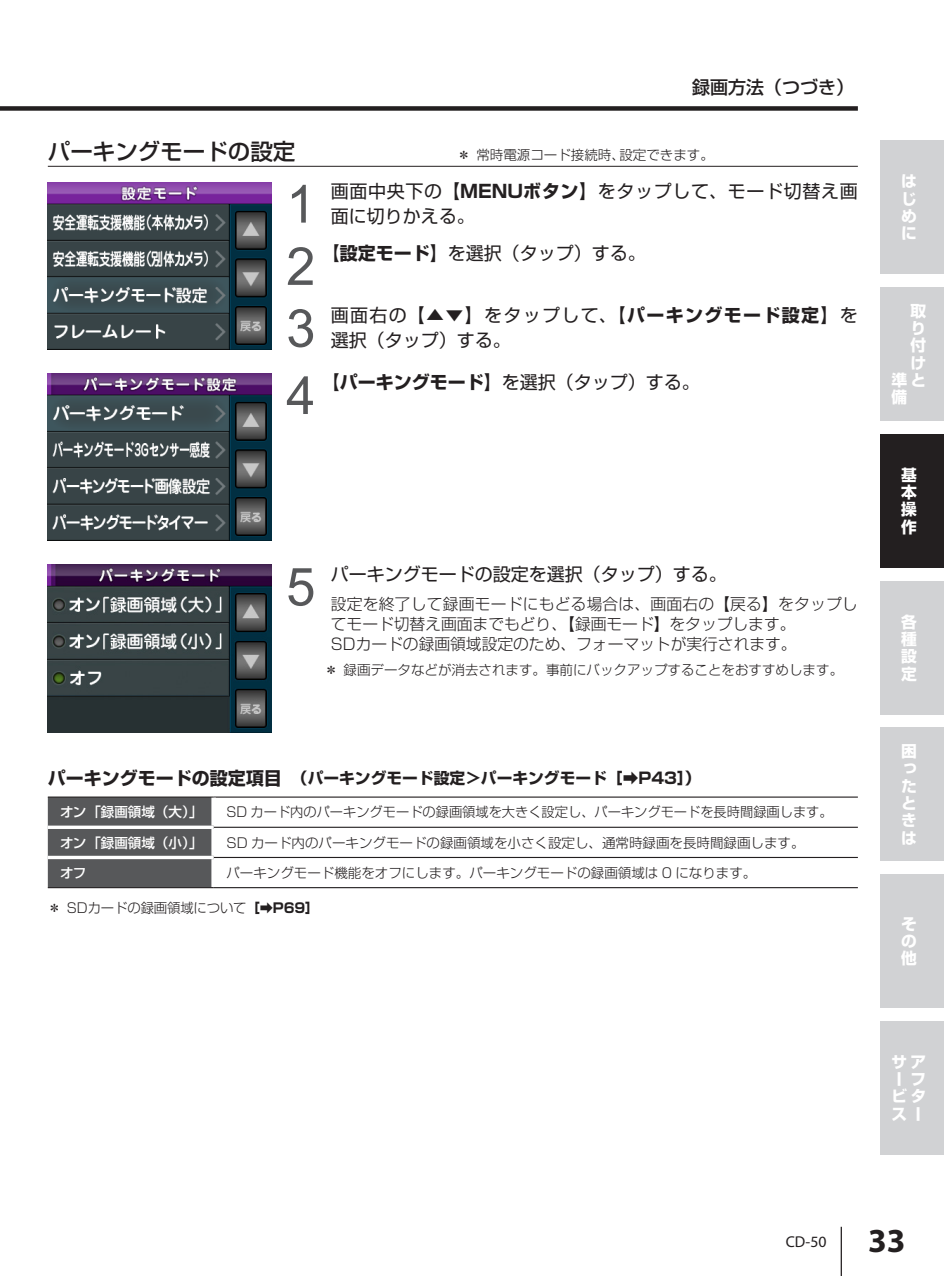
<style>
.page{position:relative;width:944px;height:1276px;background:#fff}
.page>*{position:absolute;margin:0;border:0;box-sizing:border-box;transform-origin:0 0}
.t1{font:52.65px "Arial";color:#57585a}
.t2{font:500 22.5px "Shin Go Pro";color:#231f20}
.t3{font:18px/24.8px "Shin Go Pro";color:#231f20}
.t4{font:18px/24.8px "Shin Go Pro";letter-spacing:.035em;color:#231f20}
.t5{font:500 18px "Shin Go Pro";color:#231f20}
.t6{font:300 15.75px/20.2px "Shin Go Pro";color:#231f20}
.t7{font:700 15.75px "Shin Go Pro";color:#231f20}
.t8{font:700 15.75px/17.3px "Shin Go Pro";color:#fff;text-align:justify}
.t9{font:15.75px "Myriad Pro";color:#231f20}
.t10{font:300 13.5px "Shin Go Pro";color:#231f20}
.t11{font:500 13.5px "Shin Go Pro";color:#fff}
.s1{font-weight:700}
.s2{font-size:18px}
.s3{font-weight:700;font-size:33.75px}
</style>
<div class="page">
<div style="left:880px;top:140px;width:64px;height:134px;background:#d1d2d4"></div>
<div style="left:880px;top:287px;width:64px;height:134px;background:#d1d2d4"></div>
<div style="left:880px;top:434px;width:64px;height:134px;background:#231f20"></div>
<div style="left:880px;top:580px;width:64px;height:134px;background:#d1d2d4"></div>
<div style="left:880px;top:727px;width:64px;height:134px;background:#d1d2d4"></div>
<div style="left:880px;top:874px;width:64px;height:134px;background:#d1d2d4"></div>
<div style="left:880px;top:1020px;width:64px;height:134px;background:#d1d2d4"></div>
<hr style="left:841px;top:1226px;width:1px;height:50px;background:#231f20">
<div style="left:0;top:106px;width:858px;height:5px;background:#231f20"></div>
<hr style="left:48px;top:166px;width:810px;height:1px;background:#231f20">
<img style="left:48px;top:182px;width:223px;height:167px">
<img style="left:48px;top:373px;width:223px;height:168px">
<img style="left:48px;top:565px;width:223px;height:167px">
<div style="left:48px;top:797px;width:163px;height:90px;background:#57585a"></div>
<hr style="left:214px;top:857px;width:644px;height:1px;background:#231f20">
<hr style="left:48px;top:887px;width:166px;height:1px;background:#231f20">
<hr style="left:214px;top:887px;width:644px;height:1px;background:#231f20">
<hr style="left:48px;top:796px;width:166px;height:1px;background:#231f20">
<hr style="left:214px;top:796px;width:644px;height:1px;background:#231f20">
<hr style="left:214px;top:826px;width:644px;height:2px;background:#231f20">
<svg style="left:48px;top:825px;width:166px;height:4px"></svg>
<hr style="left:48px;top:856px;width:166px;height:3px;background:#fff">
<h3 class="t5" style="left:692px;top:72px;width:163px">録画方法（つづき）</h3>
<h2 class="t2" style="left:48px;top:133px;width:249px">パーキングモードの設定</h2>
<h1 class="t1" style="left:286px;top:170px;width:31px">1</h1>
<h3 class="t4" style="left:331px;top:176px;width:529px">画面中央下の<span class="s1">【MENUボタン】</span>をタップして、モード切替え画面に切りかえる。</h3>
<h1 class="t1" style="left:286px;top:232px;width:31px">2</h1>
<h3 class="t3" style="left:322px;top:239px;width:325px"><span class="s1">【設定モード︎】</span>を選択（タップ）する。</h3>
<h1 class="t1" style="left:286px;top:294px;width:31px">3</h1>
<h3 class="t3" style="left:331px;top:301px;width:528px">画面右の<span class="s1">【▲▼】</span>をタップして、<span class="s1">【パーキングモード設定】</span>を選択（タップ）する。</h3>
<h1 class="t1" style="left:286px;top:361px;width:31px">4</h1>
<h3 class="t3" style="left:322px;top:368px;width:380px"><span class="s1">【パーキングモード】</span>を選択（タップ）する。</h3>
<p class="t10" style="left:457px;top:144px;width:258px">＊常時電源コード接続時、設定できます。</p>
<h1 class="t1" style="left:286px;top:552px;width:31px">5</h1>
<h3 class="t3" style="left:331px;top:559px;width:397px">パーキングモードの設定を選択（タップ）する。</h3>
<p class="t6" style="left:331px;top:592px;width:528px">設定を終了して録画モードにもどる場合は、画面右の【戻る】をタップしてモード切替え画面までもどり、【録画モード】をタップします。<br>SDカードの録画領域設定のため、フォーマットが実行されます。</p>
<p class="t10" style="left:324px;top:659px;width:520px">＊録画データなどが消去されます。事前にバックアップすることをおすすめします。</p>
<p class="t7" style="left:48px;top:765px;width:654px"><span class="s2">パーキングモードの設定項目　</span>（パーキングモード設定＞パーキングモード［➡P43］）</p>
<p class="t11" style="left:60px;top:801px;width:144px">オン「録画領域（大）」</p>
<p class="t10" style="left:226px;top:801px;width:608px">SD カード内のパーキングモードの録画領域を大きく設定し、パーキングモードを長時間録画します。</p>
<p class="t11" style="left:60px;top:831px;width:144px">オン「録画領域（小）」</p>
<p class="t10" style="left:226px;top:831px;width:580px">SD カード内のパーキングモードの録画領域を小さく設定し、通常時録画を長時間録画します。</p>
<p class="t11" style="left:60px;top:861px;width:27px">オフ</p>
<p class="t10" style="left:226px;top:861px;width:531px">パーキングモード機能をオフにします。パーキングモードの録画領域は 0 になります。</p>
<p class="t10" style="left:48px;top:896px;width:272px">＊ SDカードの録画領域について<span class="s1">［➡P69］</span></p>
<p class="t8" style="left:901px;top:171px;width:16px">はじめに</p>
<p class="t8" style="left:911px;top:300px;width:17px">取</p>
<p class="t8" style="left:911px;top:318px;width:15px">り</p>
<p class="t8" style="left:911px;top:335px;width:17px">付</p>
<p class="t8" style="left:911px;top:352px;width:16px">け</p>
<p class="t8" style="left:891px;top:370px;width:35px">準と</p>
<p class="t8" style="left:891px;top:387px;width:17px">備</p>
<p class="t8" style="left:901px;top:464px;width:17px">基本操作</p>
<p class="t8" style="left:901px;top:611px;width:17px">各種設定</p>
<p class="t8" style="left:901px;top:740px;width:16px">困ったときは</p>
<p class="t8" style="left:901px;top:913px;width:17px">その他</p>
<p class="t8" style="left:891px;top:1051px;width:35px;text-align:left">サアー<br>ビタスー</p>
<p class="t8" style="left:911px;top:1068px;width:16px">フ</p>
<p class="t9" style="left:786px;top:1233px;width:122px">CD-50 <span class="s3">33</span></p>
</div>
